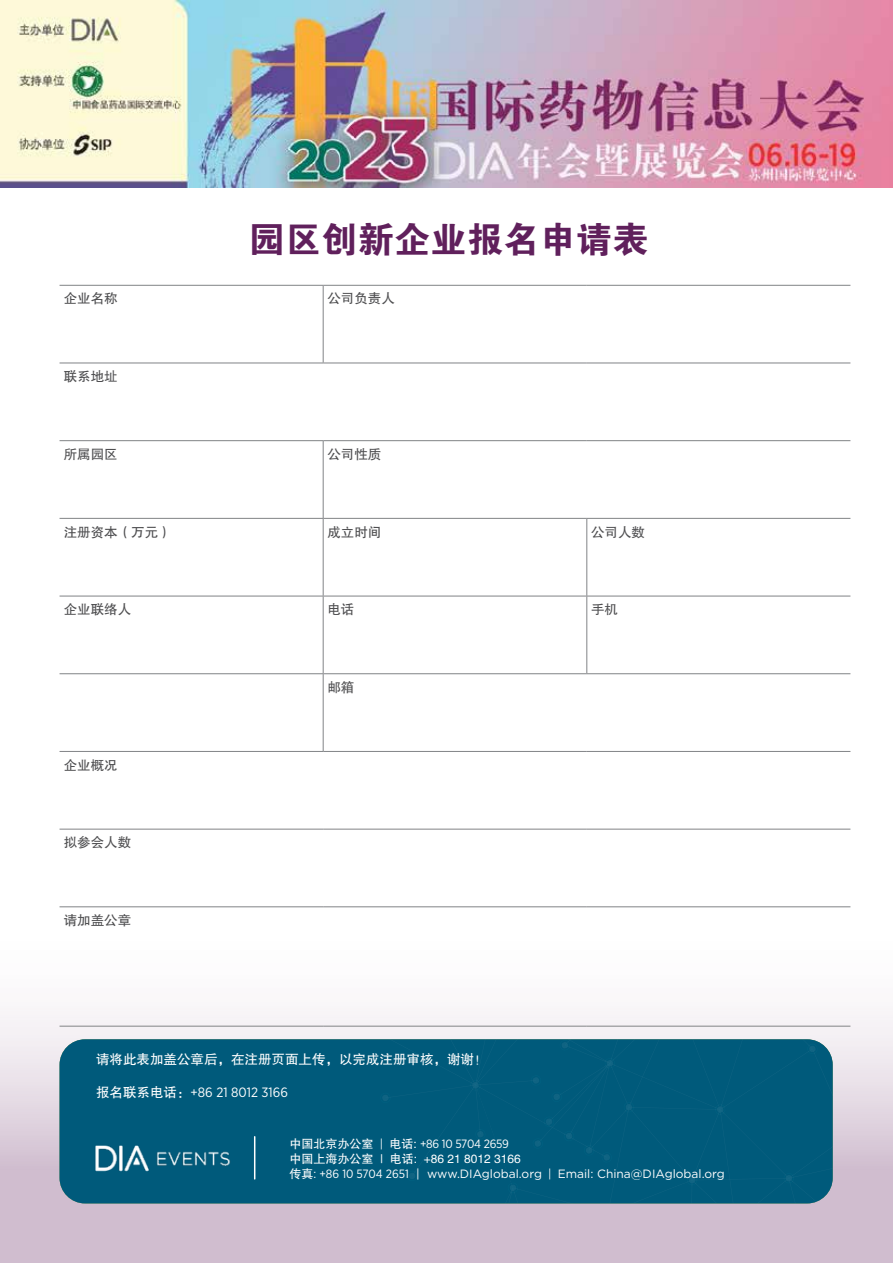
<style>
.page{position:relative;width:893px;height:1263px;background:#fff}
.page>*{position:absolute;margin:0;border:0;box-sizing:border-box;transform-origin:0 0}
.t1{font:36px "FZDHTK GBK1 0";letter-spacing:.01em;color:#60205c}
.t2{font:13.5px "FZHTK GBK1 0";color:#4d4d4f}
.t3{font:13.5px "FZHTK GBK1 0";color:#fff}
.t4{font:13.5px "Gotham Narrow";color:#fff}
.t5{font:12px "Gotham";color:#fff}
.t6{font:12px "Gotham Narrow";letter-spacing:-.02em;color:#fff}
.t7{font:12px "FZHTK GBK1 0";color:#fff}
.s1{font-family:"FZHTK GBK1 0"}
.s2{font-family:"Gotham Narrow"}
</style>
<div class="page">
<div style="left:0;top:912px;width:893px;height:351px;background:linear-gradient(to bottom,#fff,#c7b1c6)"></div>
<img style="left:0;top:0;width:893px;height:187px">
<div style="left:60px;top:1039px;width:773px;height:164px;background:#005a7b;border-radius:26px"></div>
<svg style="left:321px;top:1039px;width:512px;height:164px"></svg>
<hr style="left:60px;top:285px;width:263px;height:1px;background:#818386">
<hr style="left:323px;top:285px;width:264px;height:1px;background:#818386">
<hr style="left:323px;top:286px;width:1px;height:77px;background:#818386">
<hr style="left:587px;top:285px;width:263px;height:1px;background:#818386">
<hr style="left:60px;top:363px;width:263px;height:1px;background:#818386">
<hr style="left:323px;top:363px;width:264px;height:1px;background:#818386">
<hr style="left:587px;top:363px;width:263px;height:1px;background:#818386">
<hr style="left:60px;top:440px;width:263px;height:1px;background:#818386">
<hr style="left:323px;top:440px;width:264px;height:1px;background:#818386">
<hr style="left:323px;top:441px;width:1px;height:77px;background:#818386">
<hr style="left:587px;top:440px;width:263px;height:1px;background:#818386">
<hr style="left:60px;top:518px;width:263px;height:1px;background:#818386">
<hr style="left:323px;top:518px;width:264px;height:1px;background:#818386">
<hr style="left:323px;top:519px;width:1px;height:77px;background:#818386">
<hr style="left:587px;top:518px;width:263px;height:1px;background:#818386">
<hr style="left:586px;top:519px;width:1px;height:77px;background:#818386">
<hr style="left:60px;top:596px;width:263px;height:1px;background:#818386">
<hr style="left:323px;top:596px;width:264px;height:1px;background:#818386">
<hr style="left:323px;top:596px;width:1px;height:77px;background:#818386">
<hr style="left:587px;top:596px;width:263px;height:1px;background:#818386">
<hr style="left:586px;top:596px;width:1px;height:77px;background:#818386">
<hr style="left:60px;top:673px;width:263px;height:1px;background:#818386">
<hr style="left:323px;top:673px;width:264px;height:1px;background:#818386">
<hr style="left:323px;top:674px;width:1px;height:77px;background:#818386">
<hr style="left:587px;top:673px;width:263px;height:1px;background:#818386">
<hr style="left:60px;top:751px;width:263px;height:1px;background:#818386">
<hr style="left:323px;top:751px;width:264px;height:1px;background:#818386">
<hr style="left:587px;top:751px;width:263px;height:1px;background:#818386">
<hr style="left:60px;top:829px;width:263px;height:1px;background:#818386">
<hr style="left:323px;top:829px;width:264px;height:1px;background:#818386">
<hr style="left:587px;top:829px;width:263px;height:1px;background:#818386">
<hr style="left:60px;top:906px;width:263px;height:1px;background:#818386">
<hr style="left:323px;top:906px;width:264px;height:1px;background:#818386">
<hr style="left:587px;top:906px;width:263px;height:1px;background:#818386">
<hr style="left:60px;top:1026px;width:263px;height:1px;background:#818386">
<hr style="left:323px;top:1026px;width:264px;height:1px;background:#818386">
<hr style="left:587px;top:1026px;width:263px;height:1px;background:#818386">
<hr style="left:254px;top:1137px;width:1px;height:42px;background:#fff">
<img style="left:95px;top:1145px;width:136px;height:27px">
<h1 class="t1" style="left:249px;top:220px;width:401px">园区创新企业报名申请表</h1>
<p class="t2" style="left:64px;top:291px;width:55px">企业名称</p>
<p class="t2" style="left:327px;top:291px;width:69px">公司负责人</p>
<p class="t2" style="left:64px;top:369px;width:55px">联系地址</p>
<p class="t2" style="left:64px;top:447px;width:55px">所属园区</p>
<p class="t2" style="left:327px;top:447px;width:55px">公司性质</p>
<p class="t2" style="left:64px;top:524px;width:109px">注册资本（万元）</p>
<p class="t2" style="left:327px;top:524px;width:55px">成立时间</p>
<p class="t2" style="left:591px;top:524px;width:55px">公司人数</p>
<p class="t2" style="left:64px;top:602px;width:69px">企业联络人</p>
<p class="t2" style="left:327px;top:602px;width:28px">电话</p>
<p class="t2" style="left:591px;top:602px;width:28px">手机</p>
<p class="t2" style="left:64px;top:757px;width:55px">企业概况</p>
<p class="t2" style="left:64px;top:835px;width:69px">拟参会人数</p>
<p class="t2" style="left:64px;top:913px;width:69px">请加盖公章</p>
<p class="t2" style="left:327px;top:680px;width:28px">邮箱</p>
<p class="t3" style="left:96px;top:1052px;width:393px">请将此表加盖公章后，在注册页面上传，以完成注册审核，谢谢！</p>
<p class="t4" style="left:96px;top:1083px;width:193px"><span class="s1">报名联系电话：</span>+86 21 8012 3166</p>
<p class="t6" style="left:290px;top:1136px;width:221px"><span class="s1">中国北京办公室</span> | <span class="s1">电话:</span> +86 10 5704 2659</p>
<p class="t7" style="left:290px;top:1152px;width:233px">中国上海办公室 | 电话: +86 21 8012 3166</p>
<p class="t5" style="left:290px;top:1166px;width:437px"><span class="s1">传真</span><span class="s2">: +86 10 5704 2651</span> | www.DIAglobal.org <span class="s2">|</span> Email: China@DIAglobal.org</p>
</div>
